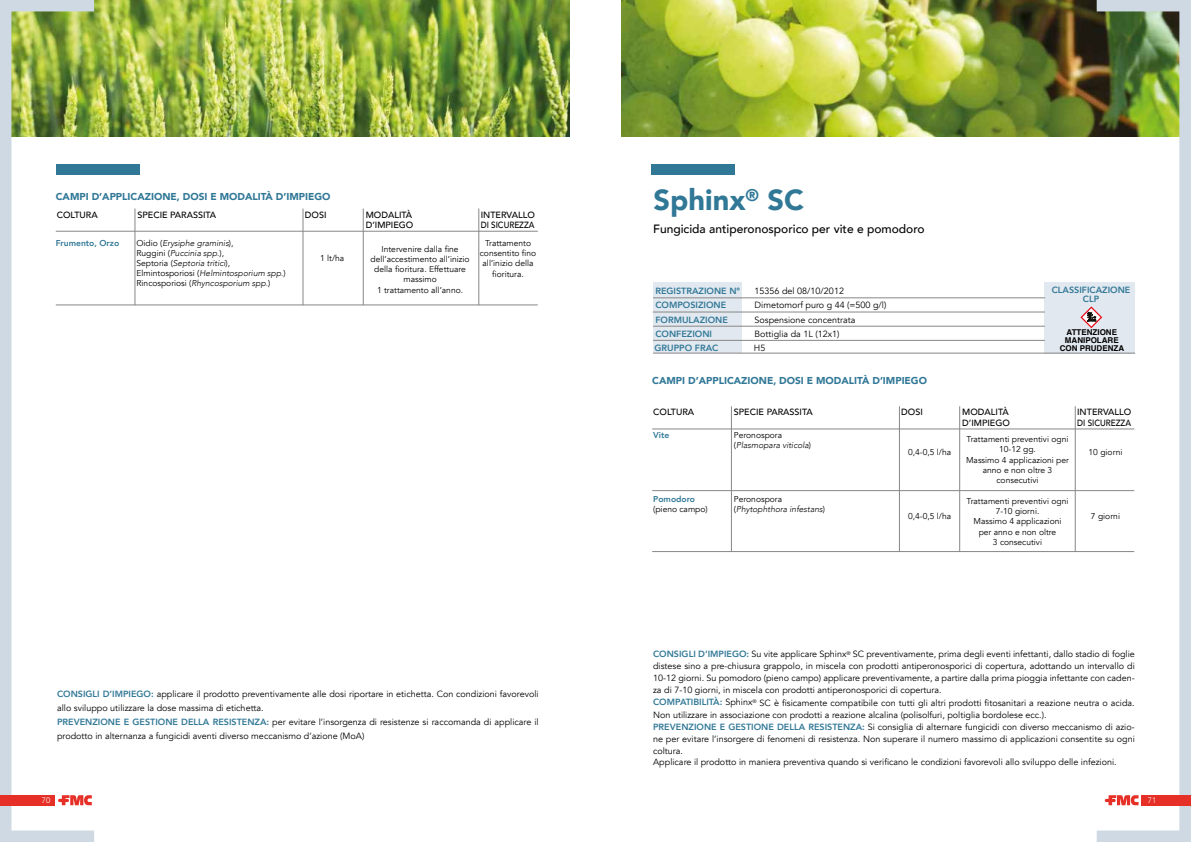
<style>
.page{position:relative;width:1191px;height:842px;background:#fff}
.page>*{position:absolute;margin:0;border:0;box-sizing:border-box;transform-origin:0 0}
.t1{font:900 29px "Avenir";color:#317897}
.t2{font:500 12px "Avenir";color:#000}
.t3{font:900 10px "Avenir";color:#317897}
.t4{font:9px/12px "Avenir";color:#000}
.t5{font:500 9px/10.8px "Avenir";color:#000}
.t6{font:800 9px/9px "Avenir";color:#317897;text-align:center}
.t7{font:8.5px/10.2px "Avenir";color:#000;text-align:center}
.t8{font:italic 300 8.5px/10.2px "Avenir";color:#000}
.t9{font:800 8.5px "Avenir";color:#317897}
.t10{font:700 8px/8px "Helvetica";color:#000;text-align:center}
.t11{font:300 8px "Avenir";color:#fff}
.s1{font-weight:400;font-style:normal}
.s2{font-weight:800;color:#317897}
</style>
<div class="page">
<img style="left:621px;top:0;width:475px;height:136px">
<img style="left:94px;top:0;width:476px;height:136px">
<svg style="left:1096px;top:0;width:95px;height:842px"></svg>
<svg style="left:1104px;top:795px;width:34px;height:10px"></svg>
<div style="left:1141px;top:795px;width:50px;height:10px;background:#e63027"></div>
<div style="left:651px;top:164px;width:84px;height:10px;background:#317897"></div>
<svg style="left:0;top:0;width:94px;height:842px"></svg>
<svg style="left:58px;top:795px;width:34px;height:10px"></svg>
<div style="left:0;top:795px;width:55px;height:10px;background:#e63027"></div>
<div style="left:56px;top:164px;width:84px;height:10px;background:#317897"></div>
<hr style="left:135px;top:209px;width:1px;height:96px;background:#878787">
<hr style="left:363px;top:209px;width:1px;height:96px;background:#878787">
<hr style="left:303px;top:209px;width:1px;height:96px;background:#878787">
<hr style="left:478px;top:209px;width:1px;height:96px;background:#878787">
<hr style="left:56px;top:231px;width:482px;height:1px;background:#878787">
<hr style="left:56px;top:305px;width:482px;height:1px;background:#878787">
<hr style="left:731px;top:406px;width:1px;height:146px;background:#878787">
<hr style="left:959px;top:406px;width:1px;height:146px;background:#878787">
<hr style="left:899px;top:406px;width:1px;height:146px;background:#878787">
<hr style="left:1075px;top:406px;width:1px;height:146px;background:#878787">
<hr style="left:652px;top:429px;width:482px;height:1px;background:#878787">
<hr style="left:652px;top:551px;width:482px;height:1px;background:#878787">
<hr style="left:652px;top:490px;width:482px;height:1px;background:#878787">
<div style="left:1045px;top:282px;width:90px;height:71px;background:#e2e8ef"></div>
<div style="left:653px;top:282px;width:88px;height:71px;background:#e2e8ef"></div>
<hr style="left:653px;top:298px;width:392px;height:1px;background:#878787">
<hr style="left:653px;top:326px;width:392px;height:1px;background:#878787">
<hr style="left:653px;top:340px;width:392px;height:1px;background:#878787">
<hr style="left:653px;top:353px;width:482px;height:1px;background:#878787">
<hr style="left:653px;top:312px;width:392px;height:1px;background:#878787">
<svg style="left:1080px;top:306px;width:22px;height:22px"></svg>
<p class="t3" style="left:56px;top:190px;width:276px">CAMPI D’APPLICAZIONE, DOSI E MODALITÀ D’IMPIEGO</p>
<p class="t9" style="left:56px;top:237px;width:65px">Frumento, Orzo</p>
<p class="t8" style="left:136px;top:238px;width:151px"><span class="s1">Oidio (</span>Erysiphe graminis<span class="s1">),<br>Ruggini (</span>Puccinia spp.<span class="s1">),<br>Septoria (</span>Septoria tritici<span class="s1">), Elmintosporiosi (</span>Helmintosporium spp.<span class="s1">)<br>Rincosporiosi (</span>Rhyncosporium spp.<span class="s1">)</span></p>
<p class="t5" style="left:57px;top:209px;width:43px">COLTURA</p>
<p class="t5" style="left:137px;top:209px;width:80px">SPECIE PARASSITA</p>
<p class="t5" style="left:305px;top:209px;width:23px">DOSI</p>
<p class="t5" style="left:366px;top:209px;width:49px">MODALITÀ<br>D’IMPIEGO</p>
<p class="t5" style="left:481px;top:209px;width:56px">INTERVALLO<br>DI SICUREZZA</p>
<p class="t7" style="left:320px;top:253px;width:26px">1 lt/ha</p>
<p class="t7" style="left:370px;top:244px;width:101px">Intervenire dalla fine dell’accestimento all’inizio della fioritura. Effettuare massimo<br>1 trattamento all’anno.</p>
<p class="t7" style="left:480px;top:238px;width:58px">Trattamento consentito fino all’inizio della fioritura.</p>
<p class="t4" style="left:57px;top:687px;width:483px;line-height:14px"><span class="s2">CONSIGLI D’IMPIEGO:</span> applicare il prodotto preventivamente alle dosi riportare in etichetta. Con condizioni favorevoli allo sviluppo utilizzare la dose massima di etichetta.<br><span class="s2">PREVENZIONE E GESTIONE DELLA RESISTENZA:</span> per evitare l’insorgenza di resistenze si raccomanda di applicare il prodotto in alternanza a fungicidi aventi diverso meccanismo d’azione (MoA)</p>
<p class="t11" style="left:42px;top:795px;width:10px">70</p>
<h1 class="t1" style="left:653px;top:181px;width:152px">Sphinx<sup>®</sup> SC</h1>
<h2 class="t2" style="left:653px;top:221px;width:273px">Fungicida antiperonosporico per vite e pomodoro</h2>
<p class="t6" style="left:655px;top:287px;width:86px">REGISTRAZIONE N°</p>
<p class="t4" style="left:754px;top:285px;width:91px">15356 del 08/10/2012</p>
<p class="t6" style="left:655px;top:301px;width:72px">COMPOSIZIONE</p>
<p class="t4" style="left:754px;top:300px;width:133px">Dimetomorf puro g 44 (=500 g/l)</p>
<p class="t6" style="left:655px;top:315px;width:74px">FORMULAZIONE</p>
<p class="t4" style="left:754px;top:314px;width:102px">Sospensione concentrata</p>
<p class="t6" style="left:655px;top:329px;width:58px">CONFEZIONI</p>
<p class="t4" style="left:754px;top:328px;width:86px">Bottiglia da 1L (12x1)</p>
<p class="t6" style="left:654px;top:343px;width:65px">GRUPPO FRAC</p>
<p class="t4" style="left:754px;top:342px;width:13px">H5</p>
<p class="t3" style="left:652px;top:374px;width:276px">CAMPI D’APPLICAZIONE, DOSI E MODALITÀ D’IMPIEGO</p>
<p class="t5" style="left:653px;top:407px;width:43px">COLTURA</p>
<p class="t9" style="left:653px;top:429px;width:18px">Vite</p>
<p class="t9" style="left:653px;top:493px;width:43px">Pomodoro</p>
<p class="t7" style="left:653px;top:504px;width:56px">(pieno campo)</p>
<p class="t5" style="left:734px;top:407px;width:80px">SPECIE PARASSITA</p>
<p class="t8" style="left:734px;top:430px;width:79px"><span class="s1">Peronospora (</span>Plasmopara viticola<span class="s1">)</span></p>
<p class="t8" style="left:734px;top:494px;width:93px"><span class="s1">Peronospora (</span>Phytophthora infestans<span class="s1">)</span></p>
<p class="t5" style="left:901px;top:407px;width:23px">DOSI</p>
<p class="t7" style="left:908px;top:447px;width:45px">0,4-0,5 l/ha</p>
<p class="t7" style="left:908px;top:511px;width:45px">0,4-0,5 l/ha</p>
<p class="t6" style="left:1051px;top:286px;width:80px">CLASSIFICAZIONE<br>CLP</p>
<p class="t10" style="left:1059px;top:329px;width:66px">ATTENZIONE<br>MANIPOLARE<br>CON PRUDENZA</p>
<p class="t5" style="left:962px;top:407px;width:49px">MODALITÀ<br>D’IMPIEGO</p>
<p class="t7" style="left:966px;top:434px;width:104px">Trattamenti preventivi ogni<br>10-12 gg.<br>Massimo 4 applicazioni per anno e non oltre 3 consecutivi</p>
<p class="t7" style="left:966px;top:496px;width:103px">Trattamenti preventivi ogni<br>7-10 giorni.<br>Massimo 4 applicazioni per anno e non oltre<br>3 consecutivi</p>
<p class="t5" style="left:1077px;top:407px;width:56px">INTERVALLO<br>DI SICUREZZA</p>
<p class="t7" style="left:1088px;top:447px;width:35px">10 giorni</p>
<p class="t7" style="left:1091px;top:511px;width:31px">7 giorni</p>
<p class="t4" style="left:653px;top:649px;width:483px"><span class="s2">CONSIGLI D’IMPIEGO:</span> Su vite applicare Sphinx<sup>®</sup> SC preventivamente, prima degli eventi infettanti, dallo stadio di foglie distese sino a pre-chiusura grappolo, in miscela con prodotti antiperonosporici di copertura, adottando un intervallo di 10-12 giorni. Su pomodoro (pieno campo) applicare preventivamente, a partire dalla prima pioggia infettante con caden&shy;za di 7-10 giorni, in miscela con prodotti antiperonosporici di copertura.<br><span class="s2">COMPATIBILITÀ:</span> Sphinx<sup>®</sup> SC è fisicamente compatibile con tutti gli altri prodotti fitosanitari a reazione neutra o acida.<br>Non utilizzare in associazione con prodotti a reazione alcalina (polisolfuri, poltiglia bordolese ecc.).<br><span class="s2">PREVENZIONE E GESTIONE DELLA RESISTENZA:</span> Si consiglia di alternare fungicidi con diverso meccanismo di azio&shy;ne per evitare l’insorgere di fenomeni di resistenza. Non superare il numero massimo di applicazioni consentite su ogni coltura.<br>Applicare il prodotto in maniera preventiva quando si verificano le condizioni favorevoli allo sviluppo delle infezioni.</p>
<p class="t11" style="left:1147px;top:795px;width:10px">71</p>
</div>
